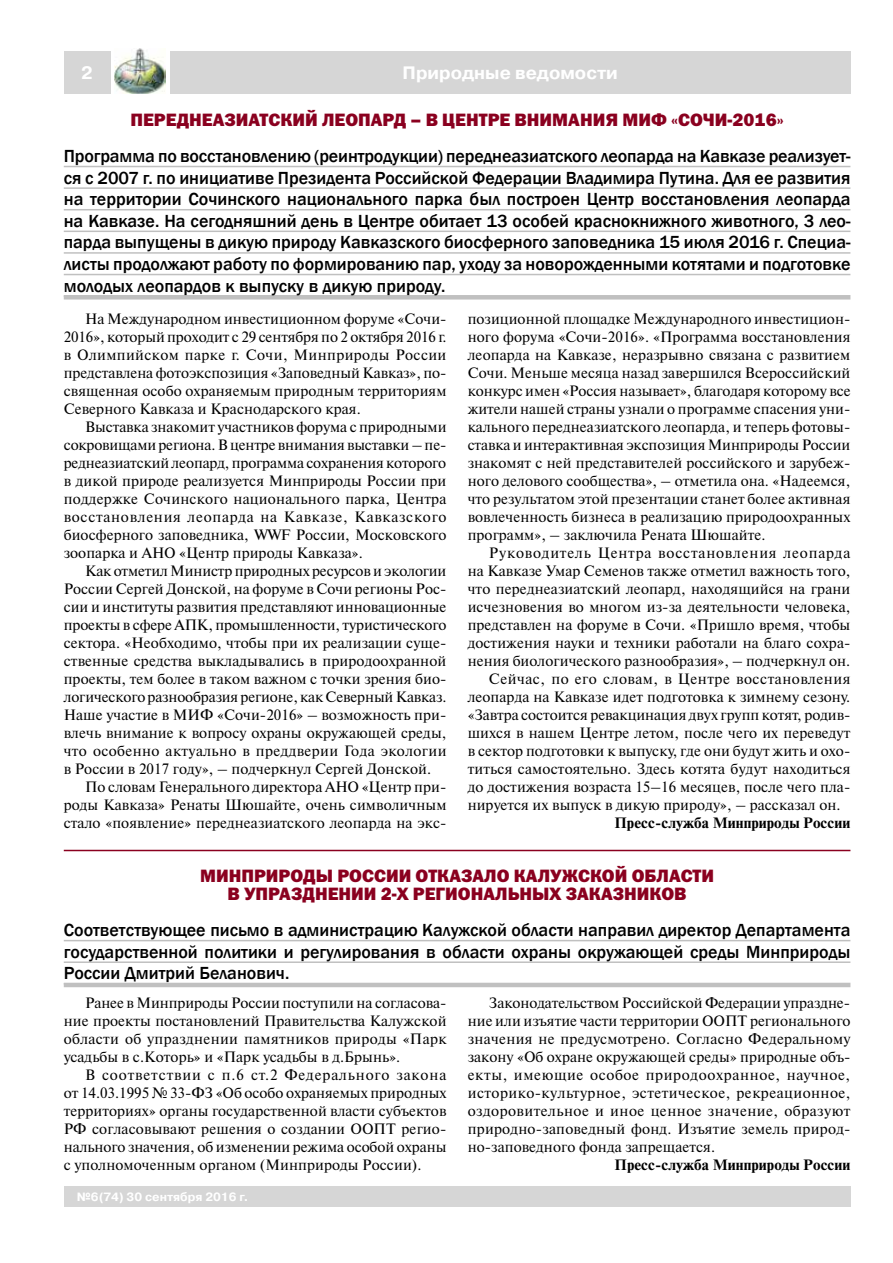
<style>
.page{position:relative;width:893px;height:1263px;background:#fff}
.page>*{position:absolute;margin:0;border:0;box-sizing:border-box;transform-origin:0 0}
.t1{font:500 18px/21.6px "Franklin Gothic";color:#000;text-align:justify}
.t2{font:18px/18px "Franklin Gothic Heavy C";color:#8a001f;text-align:center}
.t3{font:700 18px "Pragmatica C";color:#fff}
.t4{font:15px/18px "Newton C";letter-spacing:.005em;color:#000;text-align:justify}
.t5{font:700 15px "Newton C";letter-spacing:.005em;color:#000}
.t6{font:15px "Newton C";letter-spacing:.055em;color:#000}
.t7{font:15px "Newton C";letter-spacing:.035em;color:#000}
.t8{font:700 12px "Pragmatica C";color:#fff}
</style>
<div class="page">
<div style="left:64px;top:51px;width:47px;height:43px;background:#d6d6d6"></div>
<div style="left:170px;top:51px;width:680px;height:43px;background:#d6d6d6"></div>
<img style="left:115px;top:48px;width:51px;height:45px">
<div style="left:64px;top:1186px;width:786px;height:21px;background:#d6d6d6"></div>
<hr style="left:64px;top:166px;width:786px;height:1px;background:#c0c0c0">
<hr style="left:64px;top:187px;width:786px;height:2px;background:#c0c0c0">
<hr style="left:64px;top:209px;width:786px;height:1px;background:#c0c0c0">
<hr style="left:64px;top:231px;width:786px;height:1px;background:#c0c0c0">
<hr style="left:64px;top:252px;width:786px;height:2px;background:#c0c0c0">
<hr style="left:64px;top:274px;width:786px;height:1px;background:#c0c0c0">
<div style="left:64px;top:295px;width:786px;height:5px;background:#c0c0c0"></div>
<hr style="left:64px;top:940px;width:786px;height:1px;background:#c0c0c0">
<hr style="left:64px;top:961px;width:786px;height:2px;background:#c0c0c0">
<hr style="left:64px;top:983px;width:786px;height:4px;background:#c0c0c0">
<hr style="left:64px;top:850px;width:786px;height:1px;background:#8a001f">
<p class="t3" style="left:81px;top:63px;width:13px">2</p>
<p class="t3" style="left:403px;top:63px;width:217px">Природные ведомости</p>
<p class="t2" style="left:130px;top:110px;width:655px">Переднеазиатский леопард – в центре внимания МИФ «Сочи-2016»</p>
<p class="t1" style="left:64px;top:145px;width:788px">Программа по восстановлению (реинтродукции) переднеазиатского леопарда на Кавказе реализует&shy;ся с 2007 г. по инициативе Президента Российской Федерации Владимира Путина. Для ее развития на территории Сочинского национального парка был построен Центр восстановления леопарда на Кавказе. На сегодняшний день в Центре обитает 13 особей краснокнижного животного, 3 лео&shy;парда выпущены в дикую природу Кавказского биосферного заповедника 15 июля 2016 г. Специа&shy;листы продолжают работу по формированию пар, уходу за новорожденными котятами и подготовке молодых леопардов к выпуску в дикую природу.</p>
<p class="t4" style="left:64px;top:310px;width:384px;text-indent:21px">На Международном инвестиционном форуме «Сочи-2016», который проходит с 29 сентября по 2 октября 2016 г. в Олимпийском парке г. Сочи, Минприроды России представлена фотоэкспозиция «Заповедный Кавказ», по&shy;священная особо охраняемым природным территориям Северного Кавказа и Краснодарского края.</p>
<p class="t4" style="left:64px;top:418px;width:384px;text-indent:21px">Выставка знакомит участников форума с природными сокровищами региона. В центре внимания выставки – пе&shy;реднеазиатский леопард, программа сохранения которого в дикой природе реализуется Минприроды России при поддержке Сочинского национального парка, Центра восстановления леопарда на Кавказе, Кавказского биосферного заповедника, WWF России, Московского зоопарка и АНО «Центр природы Кавказа».</p>
<p class="t4" style="left:64px;top:562px;width:384px;text-indent:21px">Как отметил Министр природных ресурсов и экологии России Сергей Донской, на форуме в Сочи регионы Рос&shy;сии и институты развития представляют инновационные проекты в сфере АПК, промышленности, туристического сектора. «Необходимо, чтобы при их реализации суще&shy;ственные средства выкладывались в природоохранной проекты, тем более в таком важном с точки зрения био&shy;логического разнообразия регионе, как Северный Кавказ.<br>Наше участие в МИФ «Сочи-2016» – возможность при&shy;влечь внимание к вопросу охраны окружающей среды, что особенно актуально в преддверии Года экологии в России в 2017 году», – подчеркнул Сергей Донской.</p>
<p class="t4" style="left:64px;top:778px;width:384px;text-indent:21px">По словам Генерального директора АНО «Центр при&shy;роды Кавказа» Ренаты Шюшайте, очень символичным стало «появление» переднеазиатского леопарда на экс-</p>
<p class="t4" style="left:468px;top:310px;width:384px">позиционной площадке Международного инвестицион&shy;ного форума «Сочи-2016». «Программа восстановления леопарда на Кавказе, неразрывно связана с развитием Сочи. Меньше месяца назад завершился Всероссийский конкурс имен «Россия называет», благодаря которому все жители нашей страны узнали о программе спасения уни&shy;кального переднеазиатского леопарда, и теперь фотовы&shy;ставка и интерактивная экспозиция Минприроды России знакомят с ней представителей российского и зарубеж&shy;ного делового сообщества», – отметила она. «Надеемся, что результатом этой презентации станет более активная вовлеченность бизнеса в реализацию природоохранных программ», – заключила Рената Шюшайте.</p>
<p class="t6" style="left:489px;top:545px;width:363px">Руководитель Центра восстановления леопарда</p>
<p class="t4" style="left:468px;top:562px;width:384px">на Кавказе Умар Семенов также отметил важность того,</p>
<p class="t4" style="left:468px;top:580px;width:384px">что переднеазиатский леопард, находящийся на грани</p>
<p class="t4" style="left:468px;top:598px;width:384px">исчезновения во многом из‑за деятельности человека,</p>
<p class="t4" style="left:468px;top:616px;width:384px">представлен на форуме в Сочи. «Пришло время, чтобы</p>
<p class="t4" style="left:468px;top:634px;width:384px">достижения науки и техники работали на благо сохра-</p>
<p class="t4" style="left:468px;top:652px;width:384px">нения биологического разнообразия», – подчеркнул он.</p>
<p class="t7" style="left:489px;top:671px;width:363px">Сейчас, по его словам, в Центре восстановления</p>
<p class="t4" style="left:468px;top:688px;width:384px">леопарда на Кавказе идет подготовка к зимнему сезону.</p>
<p class="t4" style="left:468px;top:706px;width:384px">«Завтра состоится ревакцинация двух групп котят, родив-</p>
<p class="t4" style="left:468px;top:724px;width:384px">шихся в нашем Центре летом, после чего их переведут</p>
<p class="t4" style="left:468px;top:742px;width:384px">в сектор подготовки к выпуску, где они будут жить и охо-</p>
<p class="t4" style="left:468px;top:760px;width:384px">титься самостоятельно. Здесь котята будут находиться</p>
<p class="t4" style="left:468px;top:778px;width:384px">до достижения возраста 15–16 месяцев, после чего пла-</p>
<p class="t4" style="left:468px;top:796px;width:374px">нируется их выпуск в дикую природу», – рассказал он.</p>
<p class="t5" style="left:614px;top:814px;width:237px">Пресс-служба Минприроды России</p>
<p class="t2" style="left:200px;top:866px;width:516px">Минприроды России отказало Калужской области в упразднении 2‑х региональных заказников</p>
<p class="t1" style="left:64px;top:919px;width:788px">Соответствующее письмо в администрацию Калужской области направил директор Департамента государственной политики и регулирования в области охраны окружающей среды Минприроды России Дмитрий Беланович.</p>
<p class="t4" style="left:64px;top:994px;width:384px;text-indent:21px">Ранее в Минприроды России поступили на согласова&shy;ние проекты постановлений Правительства Калужской области об упразднении памятников природы «Парк усадьбы в с.Которь» и «Парк усадьбы в д.Брынь».</p>
<p class="t4" style="left:64px;top:1066px;width:384px;text-indent:21px">В соответствии с п.6 ст.2 Федерального закона от 14.03.1995 №33‑ФЗ «Об особо охраняемых природных территориях» органы государственной власти субъектов РФ согласовывают решения о создании ООПТ регио&shy;нального значения, об изменении режима особой охраны с уполномоченным органом (Минприроды России).</p>
<p class="t4" style="left:468px;top:994px;width:384px;text-indent:21px">Законодательством Российской Федерации упраздне&shy;ние или изъятие части территории ООПТ регионального значения не предусмотрено. Согласно Федеральному закону «Об охране окружающей среды» природные объ&shy;екты, имеющие особое природоохранное, научное, историко-культурное, эстетическое, рекреационное, оздоровительное и иное ценное значение, образуют природно-заповедный фонд. Изъятие земель природ&shy;но-заповедного фонда запрещается.</p>
<p class="t5" style="left:614px;top:1156px;width:237px">Пресс-служба Минприроды России</p>
<p class="t8" style="left:77px;top:1190px;width:173px">№6(74) 30 сентября 2016 г.</p>
</div>
